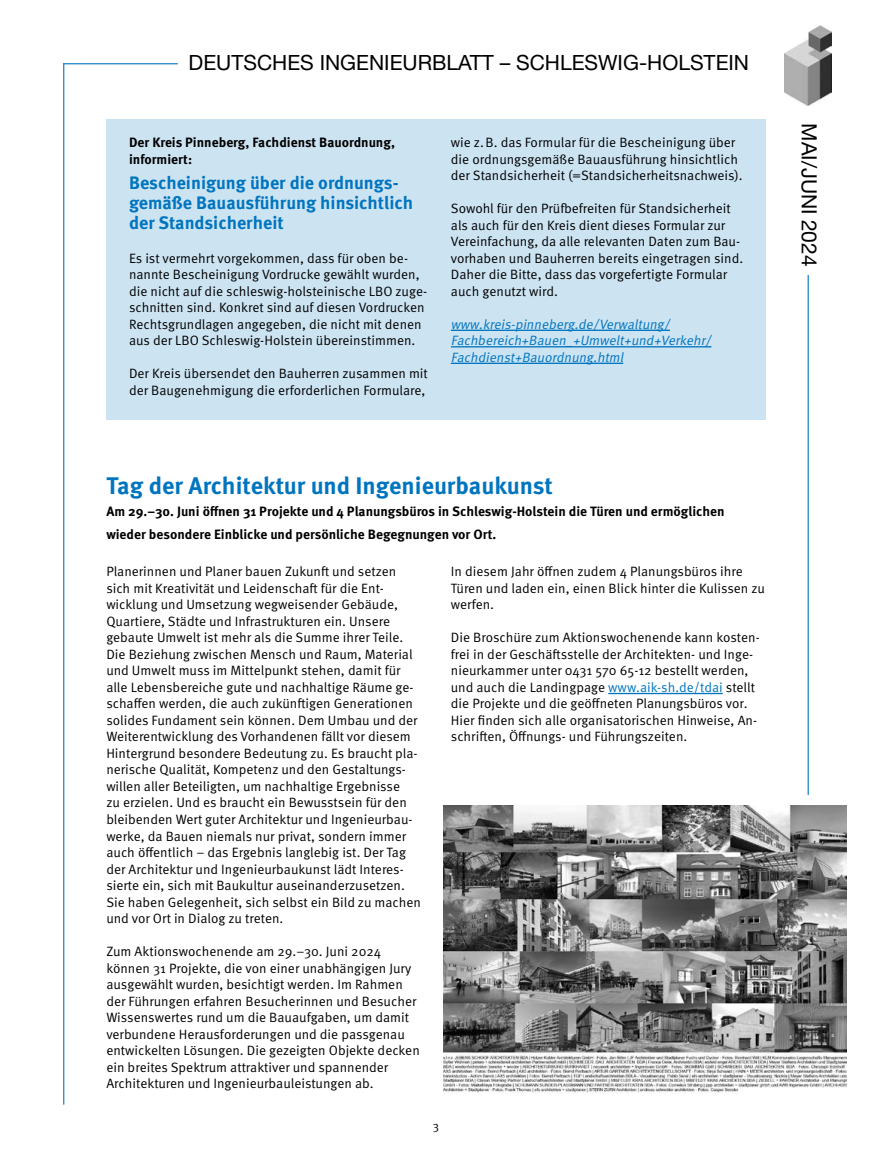
<style>
.page{position:relative;width:872px;height:1170px;background:#fff}
.page>*{position:absolute;margin:0;border:0;box-sizing:border-box;transform-origin:0 0}
.Headline_16_pt{font:700 24px "Meta OT";color:#0075bf}
.t1{font:21px "Helvetica Neue LT Std";color:#000}
.Titel_letzte_Zeile{font:700 18px/19.5px "Meta OT";color:#0075bf}
.Fließtext{font:13.5px/16.5px "Meta OT Norm";color:#000}
.Subline{font:700 13.5px/22.5px "Meta OT";color:#000}
.t2{font:italic 13.5px/16.5px "Meta OT Norm";color:#0075bf}
.Fließtext_ohne_Abstand{font:13.5px/16.5px "Meta OT Norm";color:#000}
.Fließtext_ohne_Abstand-2{font:700 13.5px/16.5px "Meta OT";color:#000}
.t3{font:12px "Meta OT Norm";color:#000}
.s1{color:#0075bf}
</style>
<div class="page">
<hr style="left:807px;top:222px;width:1px;height:882px;background:#0075bf">
<hr style="left:63px;top:63px;width:1px;height:1041px;background:#0075bf">
<hr style="left:63px;top:63px;width:115px;height:1px;background:#0075bf">
<div style="left:797px;top:123px;width:24px;height:152px;background:#fff"></div>
<img style="left:784px;top:26px;width:47px;height:79px">
<hr style="left:608px;top:692px;width:115px;height:2px;background:#0075bf">
<div style="left:106px;top:119px;width:659px;height:301px;background:#cce3f2"></div>
<hr style="left:451px;top:329px;width:219px;height:2px;background:#0075bf">
<hr style="left:451px;top:346px;width:260px;height:1px;background:#0075bf">
<hr style="left:451px;top:362px;width:172px;height:2px;background:#0075bf">
<img style="left:444px;top:805px;width:402px;height:288px">
<h2 class="t1" style="left:189px;top:50px;width:562px">DEUTSCHES INGENIEURBLATT – SCHLESWIG-HOLSTEIN</h2>
<p class="Fließtext_ohne_Abstand-2" style="left:129px;top:134px;width:267px">Der Kreis Pinneberg, Fachdienst Bauordnung, informiert:</p>
<p class="Titel_letzte_Zeile" style="left:129px;top:174px;width:286px">Bescheinigung über die ordnungs&shy;gemäße Bauausführung hinsichtlich der Standsicherheit</p>
<p class="Fließtext" style="left:129px;top:250px;width:300px">Es ist vermehrt vorgekommen, dass für oben be&shy;nannte Bescheinigung Vordrucke gewählt wurden, die nicht auf die schleswig-holsteinische LBO zuge&shy;schnitten sind. Konkret sind auf diesen Vordrucken Rechtsgrundlagen angegeben, die nicht mit denen aus der LBO Schleswig-Holstein übereinstimmen.</p>
<p class="Fließtext_ohne_Abstand" style="left:129px;top:365px;width:300px">Der Kreis übersendet den Bauherren zusammen mit der Baugenehmigung die erforderlichen Formulare,</p>
<p class="Fließtext" style="left:451px;top:134px;width:293px">wie z.B. das Formular für die Bescheinigung über die ordnungsgemäße Bauausführung hinsichtlich der Standsicherheit (=Standsicherheitsnachweis).</p>
<p class="Fließtext" style="left:451px;top:200px;width:294px">Sowohl für den Prüfbefreiten für Standsicherheit als auch für den Kreis dient dieses Formular zur Vereinfachung, da alle relevanten Daten zum Bau&shy;vorhaben und Bauherren bereits eingetragen sind.<br>Daher die Bitte, dass das vorgefertigte Formular auch genutzt wird.</p>
<p class="t2" style="left:451px;top:316px;width:265px">www.kreis-pinneberg.de/Verwaltung/<br>Fachbereich+Bauen_+Umwelt+und+Verkehr/<br>Fachdienst+Bauordnung.html</p>
<p class="Headline_16_pt" style="left:106px;top:470px;width:448px">Tag der Architektur und Ingenieurbaukunst</p>
<p class="Subline" style="left:106px;top:500px;width:620px">Am 29.–30. Juni öffnen 31 Projekte und 4 Planungsbüros in Schleswig-Holstein die Türen und ermöglichen wieder besondere Einblicke und persönliche Begegnungen vor Ort.</p>
<p class="Fließtext" style="left:106px;top:563px;width:316px">Planerinnen und Planer bauen Zukunft und setzen sich mit Kreativität und Leidenschaft für die Ent&shy;wicklung und Umsetzung wegweisender Gebäude, Quartiere, Städte und Infrastrukturen ein. Unsere gebaute Umwelt ist mehr als die Summe ihrer Teile.<br>Die Beziehung zwischen Mensch und Raum, Material und Umwelt muss im Mittelpunkt stehen, damit für alle Lebensbereiche gute und nachhaltige Räume ge&shy;schaffen werden, die auch zukünftigen Generationen solides Fundament sein können. Dem Umbau und der Weiterentwicklung des Vorhandenen fällt vor diesem Hintergrund besondere Bedeutung zu. Es braucht pla&shy;nerische Qualität, Kompetenz und den Gestaltungs&shy;willen aller Beteiligten, um nachhaltige Ergebnisse<br>zu erzielen. Und es braucht ein Bewusstsein für den bleibenden Wert guter Architektur und Ingenieurbau&shy;werke, da Bauen niemals nur privat, sondern immer auch öffentlich – das Ergebnis langlebig ist. Der Tag der Architektur und Ingenieurbaukunst lädt Interes&shy;sierte ein, sich mit Baukultur auseinanderzusetzen.<br>Sie haben Gelegenheit, sich selbst ein Bild zu machen und vor Ort in Dialog zu treten.</p>
<p class="Fließtext" style="left:106px;top:943px;width:315px">Zum Aktionswochenende am 29.–30. Juni 2024 können 31 Projekte, die von einer unabhängigen Jury ausgewählt wurden, besichtigt werden. Im Rahmen der Führungen erfahren Besucherinnen und Besucher Wissenswertes rund um die Bauaufgaben, um damit verbundene Herausforderungen und die passgenau entwickelten Lösungen. Die gezeigten Objekte decken ein breites Spektrum attraktiver und spannender Architekturen und Ingenieurbauleistungen ab.</p>
<p class="Fließtext" style="left:451px;top:563px;width:315px">In diesem Jahr öffnen zudem 4 Planungsbüros ihre<br>Türen und laden ein, einen Blick hinter die Kulissen zu werfen.</p>
<p class="Fließtext" style="left:451px;top:629px;width:310px">Die Broschüre zum Aktionswochenende kann kosten&shy;frei in der Geschäftsstelle der Architekten- und Inge&shy;nieurkammer unter 0431 570 65-12 bestellt werden, und auch die Landingpage <span class="s1">www.aik-sh.de/tdai</span> stellt die Projekte und die geöffneten Planungsbüros vor.<br>Hier finden sich alle organisatorischen Hinweise, An&shy;schriften, Öffnungs- und Führungszeiten.</p>
<p class="t3" style="left:433px;top:1118px;width:8px">3</p>
<h2 class="t1" style="left:821px;top:123px;width:145px;rotate:90deg">MAI/JUNI 2024</h2>
</div>
